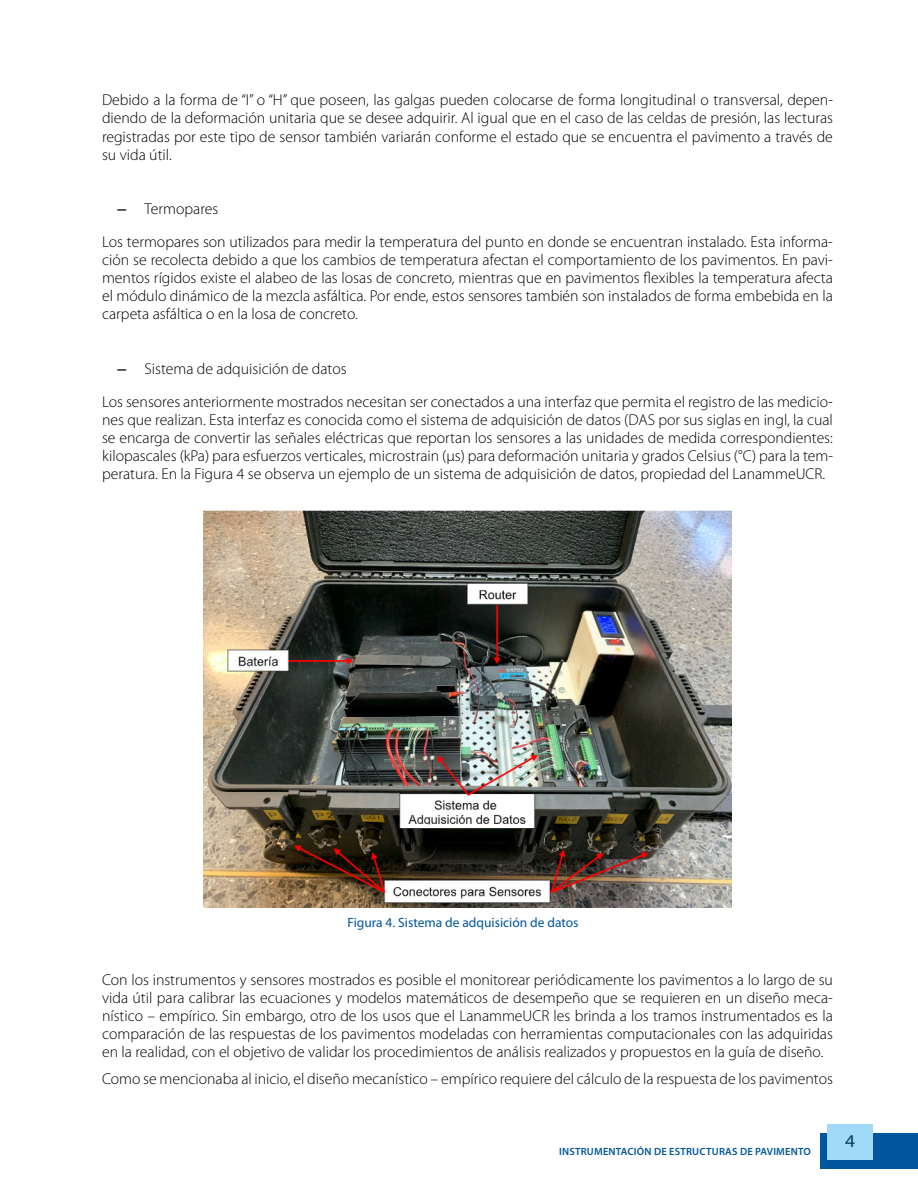
<style>
.page{position:relative;width:918px;height:1188px;background:#fff}
.page>*{position:absolute;margin:0;border:0;box-sizing:border-box;transform-origin:0 0}
.t1{font:semi-expanded 18px "Myriad Pro";color:#023b5a}
.t2{font:300 15.75px/18.1px "Myriad Pro";color:#000;text-align:justify}
.t3{font:13.5px "Myriad Pro";color:#00569d}
.t4{font:600 10.5px "Myriad Pro";letter-spacing:.02em;color:#00569d}
.s1{font-family:"Arial";font-weight:400}
</style>
<div class="page">
<div style="left:820px;top:1134px;width:98px;height:35px;background:#00569d"></div>
<div style="left:828px;top:1124px;width:45px;height:35px;background:#a1daf8"></div>
<img style="left:204px;top:510px;width:527px;height:397px">
<p class="t2" style="left:102px;top:91px;width:733px">Debido a la forma de “I” o “H” que poseen, las galgas pueden colocarse de forma longitudinal o transversal, depen&shy;diendo de la deformación unitaria que se desee adquirir. Al igual que en el caso de las celdas de presión, las lecturas registradas por este tipo de sensor también variarán conforme el estado que se encuentra el pavimento a través de su vida útil.</p>
<p class="t2" style="left:102px;top:192px;width:732px;line-height:33.2px;text-indent:16px"><span class="s1">–</span> Termopares<br>Los termopares son utilizados para medir la temperatura del punto en donde se encuentran instalado. Esta informa-</p>
<p class="t2" style="left:102px;top:251px;width:732px">ción se recolecta debido a que los cambios de temperatura afectan el comportamiento de los pavimentos. En pavi&shy;mentos rígidos existe el alabeo de las losas de concreto, mientras que en pavimentos flexibles la temperatura afecta el módulo dinámico de la mezcla asfáltica. Por ende, estos sensores también son instalados de forma embebida en la carpeta asfáltica o en la losa de concreto.</p>
<p class="t2" style="left:102px;top:352px;width:732px;line-height:33.2px;text-indent:16px"><span class="s1">–</span> Sistema de adquisición de datos<br>Los sensores anteriormente mostrados necesitan ser conectados a una interfaz que permita el registro de las medicio-</p>
<p class="t2" style="left:102px;top:411px;width:732px">nes que realizan. Esta interfaz es conocida como el sistema de adquisición de datos (DAS por sus siglas en ingl, la cual se encarga de convertir las señales eléctricas que reportan los sensores a las unidades de medida correspondientes: kilopascales (kPa) para esfuerzos verticales, microstrain (µs) para deformación unitaria y grados Celsius (°C) para la tem&shy;peratura. En la Figura 4 se observa un ejemplo de un sistema de adquisición de datos, propiedad del LanammeUCR.</p>
<p class="t3" style="left:348px;top:914px;width:233px">Figura 4. Sistema de adquisición de datos</p>
<p class="t2" style="left:102px;top:971px;width:732px">Con los instrumentos y sensores mostrados es posible el monitorear periódicamente los pavimentos a lo largo de su vida útil para calibrar las ecuaciones y modelos matemáticos de desempeño que se requieren en un diseño meca&shy;nístico – empírico. Sin embargo, otro de los usos que el LanammeUCR les brinda a los tramos instrumentados es la comparación de las respuestas de los pavimentos modeladas con herramientas computacionales con las adquiridas en la realidad, con el objetivo de validar los procedimientos de análisis realizados y propuestos en la guía de diseño.</p>
<p class="t2" style="left:102px;top:1070px;width:732px">Como se mencionaba al inicio, el diseño mecanístico – empírico requiere del cálculo de la respuesta de los pavimentos</p>
<p class="t4" style="left:559px;top:1144px;width:253px">INSTRUMENTACIÓN DE ESTRUCTURAS DE PAVIMENTO</p>
<p class="t1" style="left:845px;top:1131px;width:12px">4</p>
</div>
